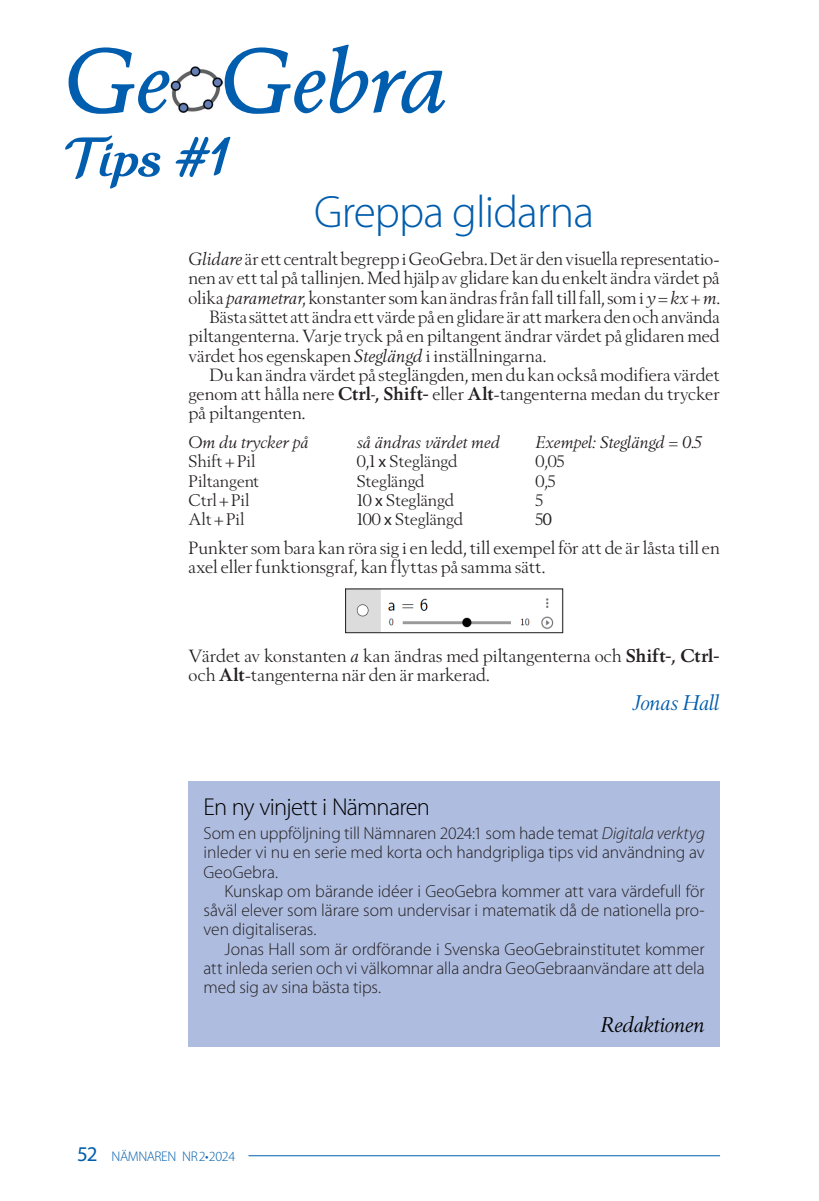
<style>
.page{position:relative;width:819px;height:1201px;background:#fff}
.page>*{position:absolute;margin:0;border:0;box-sizing:border-box;transform-origin:0 0}
.t1{font:italic 87.5px "Berling Nova Text Pro";letter-spacing:-.02em;color:#015dad}
.t2{font:700 52.5px "M Ma Gauss";color:#015dad}
.t3{font:300 45.5px "Myriad Pro";letter-spacing:-.02em;color:#015dad}
.t4{font:300 24.5px "Myriad Pro";letter-spacing:-.03em;color:#000}
.t5{font:italic 21px "Berling Nova Display Pro";letter-spacing:-.015em;color:#000}
.t6{font:italic 21px "Berling Nova Display Pro";letter-spacing:-.015em;color:#015dad}
.t7{font:17.5px/19.2px "Berling Nova Display Pro";letter-spacing:.005em;color:#231f20}
.t8{font:300 17.5px/19.2px "Myriad Pro";letter-spacing:-.005em;color:#231f20;text-align:justify}
.t9{font:16.62px "Berling Nova Display Pro";color:#231f20}
.t10{font:italic 16.62px "Berling Nova Display Pro";color:#231f20}
.t11{font:300 14px "Myriad Pro";letter-spacing:-.03em;color:#015dad}
.s1{font-style:italic}
.s2{font-family:"Berling Nova Text Pro";font-weight:700}
.s3{font-family:"Berling Nova Text Pro";font-style:italic}
.s4{font-family:"Berling Nova Text Pro"}
.s5{font-family:"Myriad Pro"}
.s6{font-weight:400;font-size:21px}
</style>
<div class="page">
<hr style="left:248px;top:1155px;width:472px;height:1px;background:#015dad">
<img style="left:170px;top:67px;width:52px;height:46px">
<img style="left:347px;top:590px;width:207px;height:41px">
<div style="left:345px;top:588px;width:218px;height:45px;border:1px solid #231f20"></div>
<div style="left:189px;top:781px;width:530px;height:265px;background:#aebcdf"></div>
<h1 class="t1" style="left:64px;top:26px;width:385px">Ge Gebra</h1>
<h2 class="t2" style="left:64px;top:129px;width:169px">Tips #1</h2>
<h3 class="t3" style="left:314px;top:186px;width:281px">Greppa glidarna</h3>
<p class="t7" style="left:189px;top:249px;width:532px"><span class="s1">Glidare</span> är ett centralt begrepp i GeoGebra. Det är den visuella representatio-</p>
<p class="t7" style="left:189px;top:268px;width:532px">nen av ett tal på tallinjen. Med hjälp av glidare kan du enkelt ändra värdet på</p>
<p class="t7" style="left:189px;top:288px;width:532px">olika <span class="s1">parametrar</span>, konstanter som kan ändras från fall till fall, som i <span class="s1">y=kx+m.</span></p>
<p class="t7" style="left:210px;top:307px;width:511px">Bästa sättet att ändra ett värde på en glidare är att markera den och använda</p>
<p class="t7" style="left:189px;top:326px;width:532px">piltangenterna. Varje tryck på en piltangent ändrar värdet på glidaren med</p>
<p class="t7" style="left:189px;top:345px;width:359px">värdet hos egenskapen <span class="s1">Steglängd</span> i inställningarna.</p>
<p class="t7" style="left:210px;top:365px;width:511px">Du kan ändra värdet på steglängden, men du kan också modifiera värdet</p>
<p class="t7" style="left:189px;top:384px;width:532px">genom att hålla nere <span class="s2">Ctrl</span><span class="s3">-</span><span class="s2">, Shift</span><span class="s4">-</span> eller <span class="s2">Alt</span>-tangenterna medan du trycker</p>
<p class="t7" style="left:189px;top:403px;width:118px">på piltangenten.</p>
<p class="t10" style="left:189px;top:433px;width:122px">Om du trycker på</p>
<p class="t10" style="left:356px;top:433px;width:145px">så ändras värdet med</p>
<p class="t10" style="left:535px;top:433px;width:168px">Exempel: Steglängd = 0.5</p>
<p class="t9" style="left:189px;top:451px;width:68px">Shift+Pil</p>
<p class="t9" style="left:356px;top:451px;width:102px">0,1 <span class="s5">x</span> Steglängd</p>
<p class="t9" style="left:535px;top:451px;width:30px">0,05</p>
<p class="t9" style="left:189px;top:471px;width:72px">Piltangent</p>
<p class="t9" style="left:356px;top:471px;width:69px">Steglängd</p>
<p class="t9" style="left:535px;top:471px;width:21px">0,5</p>
<p class="t9" style="left:189px;top:490px;width:62px">Ctrl+Pil</p>
<p class="t9" style="left:356px;top:490px;width:99px">10 <span class="s5">x</span> Steglängd</p>
<p class="t9" style="left:535px;top:490px;width:9px">5</p>
<p class="t9" style="left:189px;top:509px;width:57px">Alt+Pil</p>
<p class="t9" style="left:356px;top:509px;width:108px">100 <span class="s5">x</span> Steglängd</p>
<p class="t9" style="left:535px;top:509px;width:18px">5<span class="s4">0</span></p>
<p class="t7" style="left:189px;top:538px;width:532px">Punkter som bara kan röra sig i en ledd, till exempel för att de är låsta till en axel eller funktionsgraf, kan flyttas på samma sätt.</p>
<p class="t7" style="left:189px;top:646px;width:532px">Värdet av konstanten <span class="s1">a</span> kan ändras med piltangenterna och <span class="s2">Shift</span><span class="s4">-</span><span class="s2">, Ctrl&shy;</span>och <span class="s2">Alt</span>-tangenterna när den är markerad.</p>
<p class="t6" style="left:632px;top:691px;width:89px">Jonas Hall</p>
<h3 class="t4" style="left:203px;top:793px;width:228px">En ny vinjett i Nämnaren</h3>
<p class="t8" style="left:203px;top:824px;width:502px">Som en uppföljning till Nämnaren 2024:1 som hade temat <span class="s1">Digitala verktyg </span>inleder vi nu en serie med korta och handgripliga tips vid användning av GeoGebra.</p>
<p class="t8" style="left:203px;top:881px;width:502px;text-indent:21px">Kunskap om bärande idéer i GeoGebra kommer att vara värdefull för såväl elever som lärare som undervisar i matematik då de nationella pro&shy;ven digitaliseras.</p>
<p class="t8" style="left:203px;top:939px;width:502px;text-indent:21px">Jonas Hall som är ordförande i Svenska GeoGebrainstitutet kommer att inleda serien och vi välkomnar alla andra GeoGebraanvändare att dela med sig av sina bästa tips.</p>
<p class="t5" style="left:600px;top:1012px;width:106px">Redaktionen</p>
<p class="t11" style="left:77px;top:1148px;width:160px"><span class="s6">52</span> NÄMNAREN NR2•2024</p>
</div>
